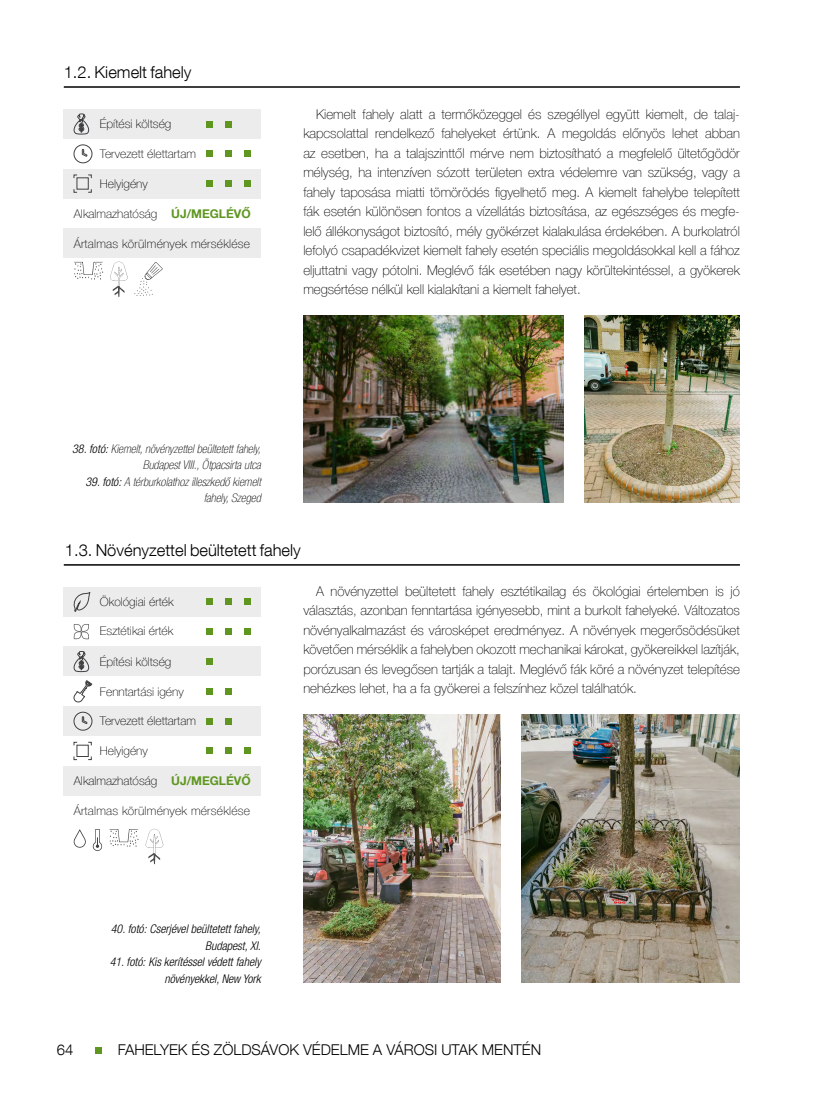
<style>
.page{position:relative;width:825px;height:1119px;background:#fff}
.page>*{position:absolute;margin:0;border:0;box-sizing:border-box;transform-origin:0 0}
.t1{font:300 16.5px "Helvetica Neue LT Com";color:#000}
.t2{font:300 14.85px "Helvetica Neue LT Com";color:#000}
.t3{font:100 13.5px/19.5px "Helvetica Neue LT Com";color:#000;text-align:justify}
.t4{font:100 12px "Helvetica Neue LT Com";color:#000}
.t5{font:italic 100 condensed 12px/16.5px "Helvetica Neue LT Com";color:#000;text-align:right}
.t6{font:italic 300 condensed 12px/16.5px "Helvetica Neue LT Com";color:#000;text-align:right}
.t7{font:100 12px "Helvetica Neue LT Com";letter-spacing:.02em;color:#000}
.s1{font-weight:700;color:#5e961f}
.s2{font-weight:300}
</style>
<div class="page">
<svg style="left:73px;top:829px;width:13px;height:19px"></svg>
<svg style="left:92px;top:829px;width:11px;height:22px"></svg>
<svg style="left:145px;top:828px;width:18px;height:36px"></svg>
<svg style="left:109px;top:829px;width:30px;height:17px"></svg>
<div style="left:64px;top:586px;width:197px;height:30px;background:#ececec"></div>
<div style="left:64px;top:765px;width:197px;height:30px;background:#ececec"></div>
<div style="left:64px;top:646px;width:197px;height:30px;background:#ececec"></div>
<div style="left:64px;top:706px;width:197px;height:30px;background:#ececec"></div>
<svg style="left:207px;top:628px;width:6px;height:6px"></svg>
<svg style="left:226px;top:628px;width:6px;height:6px"></svg>
<svg style="left:245px;top:628px;width:6px;height:6px"></svg>
<svg style="left:73px;top:624px;width:16px;height:15px"></svg>
<svg style="left:207px;top:598px;width:6px;height:6px"></svg>
<svg style="left:226px;top:598px;width:6px;height:6px"></svg>
<svg style="left:245px;top:598px;width:6px;height:6px"></svg>
<svg style="left:73px;top:592px;width:18px;height:19px"></svg>
<svg style="left:207px;top:658px;width:6px;height:6px"></svg>
<svg style="left:207px;top:718px;width:6px;height:6px"></svg>
<svg style="left:226px;top:718px;width:6px;height:6px"></svg>
<svg style="left:73px;top:711px;width:20px;height:19px"></svg>
<svg style="left:207px;top:688px;width:6px;height:6px"></svg>
<svg style="left:226px;top:688px;width:6px;height:6px"></svg>
<svg style="left:73px;top:651px;width:20px;height:51px"></svg>
<svg style="left:207px;top:747px;width:6px;height:6px"></svg>
<svg style="left:226px;top:747px;width:6px;height:6px"></svg>
<svg style="left:245px;top:747px;width:6px;height:6px"></svg>
<svg style="left:73px;top:741px;width:5px;height:5px"></svg>
<svg style="left:88px;top:755px;width:4px;height:5px"></svg>
<svg style="left:88px;top:741px;width:4px;height:5px"></svg>
<svg style="left:73px;top:755px;width:5px;height:5px"></svg>
<hr style="left:64px;top:564px;width:676px;height:1px;background:#000">
<img style="left:303px;top:315px;width:260px;height:187px">
<hr style="left:64px;top:86px;width:676px;height:2px;background:#000">
<svg style="left:110px;top:261px;width:18px;height:36px"></svg>
<svg style="left:74px;top:262px;width:29px;height:18px"></svg>
<svg style="left:134px;top:262px;width:29px;height:34px"></svg>
<div style="left:64px;top:109px;width:197px;height:30px;background:#ececec"></div>
<div style="left:64px;top:169px;width:197px;height:29px;background:#ececec"></div>
<div style="left:64px;top:228px;width:197px;height:30px;background:#ececec"></div>
<svg style="left:207px;top:121px;width:6px;height:6px"></svg>
<svg style="left:226px;top:121px;width:6px;height:6px"></svg>
<svg style="left:73px;top:113px;width:16px;height:22px"></svg>
<svg style="left:207px;top:151px;width:6px;height:6px"></svg>
<svg style="left:226px;top:151px;width:6px;height:6px"></svg>
<svg style="left:245px;top:151px;width:6px;height:6px"></svg>
<svg style="left:73px;top:144px;width:20px;height:19px"></svg>
<div style="left:207px;top:180px;width:6px;height:7px;background:#5e961f"></div>
<div style="left:226px;top:180px;width:6px;height:7px;background:#5e961f"></div>
<div style="left:245px;top:180px;width:6px;height:7px;background:#5e961f"></div>
<div style="left:77px;top:177px;width:12px;height:12px;border:1px solid #404142"></div>
<svg style="left:73px;top:174px;width:5px;height:5px"></svg>
<svg style="left:88px;top:188px;width:4px;height:5px"></svg>
<svg style="left:88px;top:174px;width:4px;height:5px"></svg>
<svg style="left:73px;top:188px;width:5px;height:5px"></svg>
<img style="left:585px;top:315px;width:155px;height:187px">
<img style="left:522px;top:714px;width:218px;height:268px">
<img style="left:303px;top:714px;width:197px;height:268px">
<svg style="left:96px;top:1047px;width:6px;height:6px"></svg>
<p class="t1" style="left:64px;top:62px;width:129px">1.2. Kiemelt fahely</p>
<p class="t4" style="left:100px;top:117px;width:73px">Építési költség</p>
<p class="t4" style="left:100px;top:147px;width:98px">Tervezett élettartam</p>
<p class="t4" style="left:100px;top:176px;width:49px">Helyigény</p>
<p class="t4" style="left:74px;top:206px;width:178px">Alkalmazhatóság <span class="s1">ÚJ/MEGLÉVŐ</span></p>
<p class="t7" style="left:74px;top:236px;width:178px">Ártalmas körülmények mérséklése</p>
<p class="t3" style="left:303px;top:104px;width:438px;text-indent:13px">Kiemelt fahely alatt a termőközeggel és szegéllyel együtt kiemelt, de talaj&shy;kapcsolattal rendelkező fahelyeket értünk. A megoldás előnyös lehet abban az esetben, ha a talajszinttől mérve nem biztosítható a megfelelő ültetőgödör mélység, ha intenzíven sózott területen extra védelemre van szükség, vagy a fahely taposása miatti tömörödés figyelhető meg. A kiemelt fahelybe telepített fák esetén különösen fontos a vízellátás biztosítása, az egészséges és megfe&shy;lelő állékonyságot biztosító, mély gyökérzet kialakulása érdekében. A burkolatról lefolyó csapadékvizet kiemelt fahely esetén speciális megoldásokkal kell a fához eljuttatni vagy pótolni. Meglévő fák esetében nagy körültekintéssel, a gyökerek megsértése nélkül kell kialakítani a kiemelt fahelyet.</p>
<p class="t5" style="left:72px;top:440px;width:190px"><span class="s2">38. fotó:</span> Kiemelt, növényzettel beültetett fahely,<br>Budapest VIII., Ötpacsirta utca</p>
<p class="t5" style="left:86px;top:473px;width:177px"><span class="s2">39. fotó:</span> A térburkolathoz illeszkedő kiemelt fahely, Szeged</p>
<p class="t1" style="left:65px;top:540px;width:237px">1.3. Növényzettel beültetett fahely</p>
<p class="t4" style="left:100px;top:594px;width:75px">Ökológiai érték</p>
<p class="t4" style="left:100px;top:624px;width:75px">Esztétikai érték</p>
<p class="t4" style="left:100px;top:654px;width:73px">Építési költség</p>
<p class="t4" style="left:100px;top:684px;width:85px">Fenntartási igény</p>
<p class="t4" style="left:100px;top:714px;width:98px">Tervezett élettartam</p>
<p class="t4" style="left:100px;top:743px;width:49px">Helyigény</p>
<p class="t4" style="left:74px;top:773px;width:178px">Alkalmazhatóság <span class="s1">ÚJ/MEGLÉVŐ</span></p>
<p class="t7" style="left:74px;top:803px;width:178px">Ártalmas körülmények mérséklése</p>
<p class="t3" style="left:303px;top:581px;width:438px;text-indent:13px">A növényzettel beültetett fahely esztétikailag és ökológiai értelemben is jó választás, azonban fenntartása igényesebb, mint a burkolt fahelyeké. Változatos növényalkalmazást és városképet eredményez. A növények megerősödésüket követően mérséklik a fahelyben okozott mechanikai károkat, gyökereikkel lazítják, porózusan és levegősen tartják a talajt. Meglévő fák köré a növényzet telepítése nehézkes lehet, ha a fa gyökerei a felszínhez közel találhatók.</p>
<p class="t6" style="left:111px;top:920px;width:151px">40. fotó: Cserjével beültetett fahely,<br>Budapest, XI.</p>
<p class="t6" style="left:110px;top:953px;width:153px">41. fotó: Kis kerítéssel védett fahely növényekkel, New York</p>
<p class="t2" style="left:57px;top:1040px;width:18px">64</p>
<p class="t2" style="left:118px;top:1040px;width:425px">FAHELYEK ÉS ZÖLDSÁVOK VÉDELME A VÁROSI UTAK MENTÉN</p>
</div>
